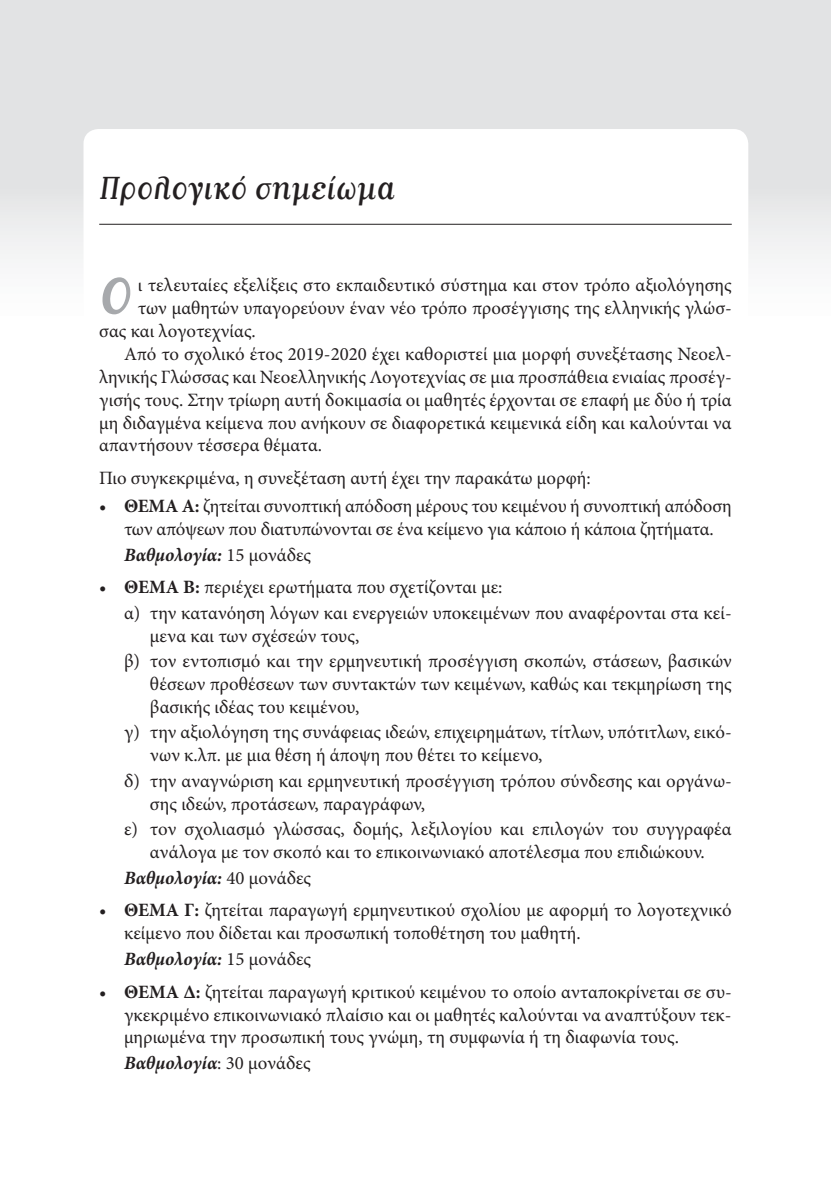
<style>
.page{position:relative;width:831px;height:1191px;background:#fff}
.page>*{position:absolute;margin:0;border:0;box-sizing:border-box;transform-origin:0 0}
.t1{font:50.57px "Matrix Script Gr Bold Lin";color:#a7a9ac}
.t2{font:31.5px "Matrix Script Gr Regular Lin";color:#231f20}
.t3{font:18.9px/22.9px "Minion Pro";color:#231f20}
.t4{font:italic 700 18.9px "Minion Pro";color:#231f20}
.s1{font-weight:700}
.s2{font-weight:400;font-style:normal}
</style>
<div class="page">
<hr style="left:99px;top:224px;width:633px;height:1px;background:#231f20">
<h2 class="t2" style="left:99px;top:170px;width:297px">Προλογικό σημείωμα</h2>
<h1 class="t1" style="left:99px;top:267px;width:33px">Ο</h1>
<p class="t3" style="left:138px;top:275px;width:595px">ι τελευταίες εξελίξεις στο εκπαιδευτικό σύστημα και στον τρόπο αξιολόγησης</p>
<p class="t3" style="left:138px;top:298px;width:595px">των μαθητών υπαγορεύουν έναν νέο τρόπο προσέγγισης της ελληνικής γλώσ-</p>
<p class="t3" style="left:99px;top:321px;width:158px">σας και λογοτεχνίας.</p>
<p class="t3" style="left:124px;top:344px;width:609px">Από το σχολικό έτος 2019-2020 έχει καθοριστεί μια μορφή συνεξέτασης Νεοελ-</p>
<p class="t3" style="left:99px;top:367px;width:634px">ληνικής Γλώσσας και Νεοελληνικής Λογοτεχνίας σε μια προσπάθεια ενιαίας προσέγ-</p>
<p class="t3" style="left:99px;top:390px;width:634px">γισής τους. Στην τρίωρη αυτή δοκιμασία οι μαθητές έρχονται σε επαφή με δύο ή τρία</p>
<p class="t3" style="left:99px;top:413px;width:634px">μη διδαγμένα κείμενα που ανήκουν σε διαφορετικά κειμενικά είδη και καλούνται να</p>
<p class="t3" style="left:99px;top:435px;width:224px">απαντήσουν τέσσερα θέματα.</p>
<p class="t3" style="left:99px;top:468px;width:493px">Πιο συγκεκριμένα, η συνεξέταση αυτή έχει την παρακάτω μορφή:</p>
<p class="t3" style="left:99px;top:496px;width:634px;text-align:center">• <span class="s1">ΘΕΜΑ Α:</span> ζητείται συνοπτική απόδοση μέρους του κειμένου ή συνοπτική απόδοση των απόψεων που διατυπώνονται σε ένα κείμενο για κάποιο ή κάποια ζητήματα.</p>
<p class="t4" style="left:124px;top:547px;width:189px">Βαθμολογία: <span class="s2">15 μονάδες</span></p>
<p class="t3" style="left:124px;top:576px;width:609px;line-height:25.4px;text-indent:-25px">• <span class="s1">ΘΕΜΑ Β:</span> περιέχει ερωτήματα που σχετίζονται με:<br>α) την κατανόηση λόγων και ενεργειών υποκειμένων που αναφέρονται στα κεί-</p>
<p class="t3" style="left:124px;top:624px;width:609px;line-height:25.4px;text-indent:26px">μενα και των σχέσεών τους,<br>β) τον εντοπισμό και την ερμηνευτική προσέγγιση σκοπών, στάσεων, βασικών</p>
<p class="t3" style="left:150px;top:674px;width:583px">θέσεων προθέσεων των συντακτών των κειμένων, καθώς και τεκμηρίωση της βασικής ιδέας του κειμένου,</p>
<p class="t3" style="left:150px;top:722px;width:583px;text-indent:-26px">γ) την αξιολόγηση της συνάφειας ιδεών, επιχειρημάτων, τίτλων, υπότιτλων, εικό&shy;νων κ.λπ. με μια θέση ή άποψη που θέτει το κείμενο,</p>
<p class="t3" style="left:150px;top:771px;width:583px;text-indent:-26px">δ) την αναγνώριση και ερμηνευτική προσέγγιση τρόπου σύνδεσης και οργάνω&shy;σης ιδεών, προτάσεων, παραγράφων,</p>
<p class="t3" style="left:124px;top:819px;width:609px;text-align:center">ε) τον σχολιασμό γλώσσας, δομής, λεξιλογίου και επιλογών του συγγραφέα ανάλογα με τον σκοπό και το επικοινωνιακό αποτέλεσμα που επιδιώκουν.</p>
<p class="t4" style="left:124px;top:870px;width:189px">Βαθμολογία: <span class="s2">40 μονάδες</span></p>
<p class="t3" style="left:124px;top:900px;width:609px;text-indent:-25px">• <span class="s1">ΘΕΜΑ Γ:</span> ζητείται παραγωγή ερμηνευτικού σχολίου με αφορμή το λογοτεχνικό κείμενο που δίδεται και προσωπική τοποθέτηση του μαθητή.</p>
<p class="t4" style="left:124px;top:951px;width:189px">Βαθμολογία: <span class="s2">15 μονάδες</span></p>
<p class="t3" style="left:124px;top:981px;width:609px;text-align:justify;text-indent:-25px">• <span class="s1">ΘΕΜΑ Δ:</span> ζητείται παραγωγή κριτικού κειμένου το οποίο ανταποκρίνεται σε συ&shy;γκεκριμένο επικοινωνιακό πλαίσιο και οι μαθητές καλούνται να αναπτύξουν τεκ&shy;μηριωμένα την προσωπική τους γνώμη, τη συμφωνία ή τη διαφωνία τους.</p>
<p class="t4" style="left:124px;top:1055px;width:188px">Βαθμολογία<span class="s2">: 30 μονάδες</span></p>
</div>
